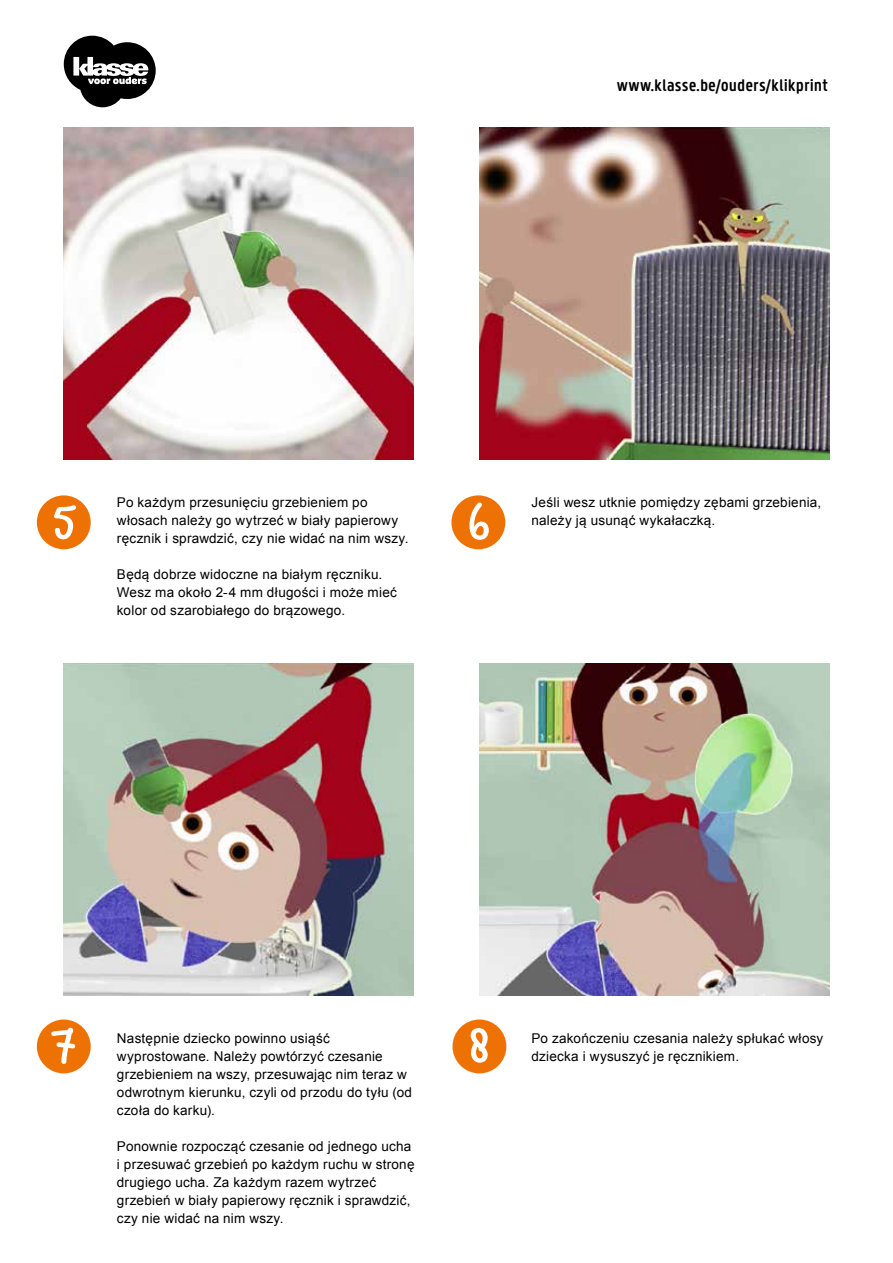
<style>
.page{position:relative;width:893px;height:1263px;background:#fff}
.page>*{position:absolute;margin:0;border:0;box-sizing:border-box;transform-origin:0 0}
.t1{font:500 60px "Aniek";color:#fff}
.t2{font:18px "Panno Rounded POS";color:#000}
.t3{font:13.5px/18px "Arial";letter-spacing:.02em;color:#000}
</style>
<div class="page">
<img style="left:64px;top:128px;width:350px;height:331px">
<div style="left:37px;top:495px;width:54px;height:54px;background:#ee7203;border-radius:50%"></div>
<img style="left:479px;top:128px;width:350px;height:331px">
<div style="left:451px;top:495px;width:54px;height:54px;background:#ee7203;border-radius:50%"></div>
<img style="left:64px;top:663px;width:350px;height:332px">
<div style="left:37px;top:1019px;width:54px;height:54px;background:#ee7203;border-radius:50%"></div>
<img style="left:480px;top:663px;width:350px;height:332px">
<div style="left:452px;top:1019px;width:54px;height:54px;background:#ee7203;border-radius:50%"></div>
<svg style="left:64px;top:36px;width:92px;height:71px"></svg>
<h2 class="t2" style="left:617px;top:75px;width:213px">www.klasse.be/ouders/klikprint</h2>
<p class="t3" style="left:117px;top:494px;width:293px">Po każdym przesunięciu grzebieniem po włosach należy go wytrzeć w biały papierowy ręcznik i sprawdzić, czy nie widać na nim wszy.</p>
<p class="t3" style="left:117px;top:566px;width:281px">Będą dobrze widoczne na białym ręczniku.<br>Wesz ma około 2-4 mm długości i może mieć kolor od szarobiałego do brązowego.</p>
<h1 class="t1" style="left:50px;top:472px;width:29px">5</h1>
<h1 class="t1" style="left:465px;top:479px;width:28px">6</h1>
<p class="t3" style="left:532px;top:494px;width:291px">Jeśli wesz utknie pomiędzy zębami grzebienia, należy ją usunąć wykałaczką.</p>
<h1 class="t1" style="left:51px;top:995px;width:28px">7</h1>
<h1 class="t1" style="left:467px;top:1002px;width:25px">8</h1>
<p class="t3" style="left:117px;top:1029px;width:297px">Następnie dziecko powinno usiąść wyprostowane. Należy powtórzyć czesanie grzebieniem na wszy, przesuwając nim teraz w odwrotnym kierunku, czyli od przodu do tyłu (od czoła do karku).</p>
<p class="t3" style="left:117px;top:1137px;width:299px">Ponownie rozpocząć czesanie od jednego ucha i przesuwać grzebień po każdym ruchu w stronę drugiego ucha. Za każdym razem wytrzeć grzebień w biały papierowy ręcznik i sprawdzić, czy nie widać na nim wszy.</p>
<p class="t3" style="left:532px;top:1029px;width:293px">Po zakończeniu czesania należy spłukać włosy dziecka i wysuszyć je ręcznikiem.</p>
</div>
